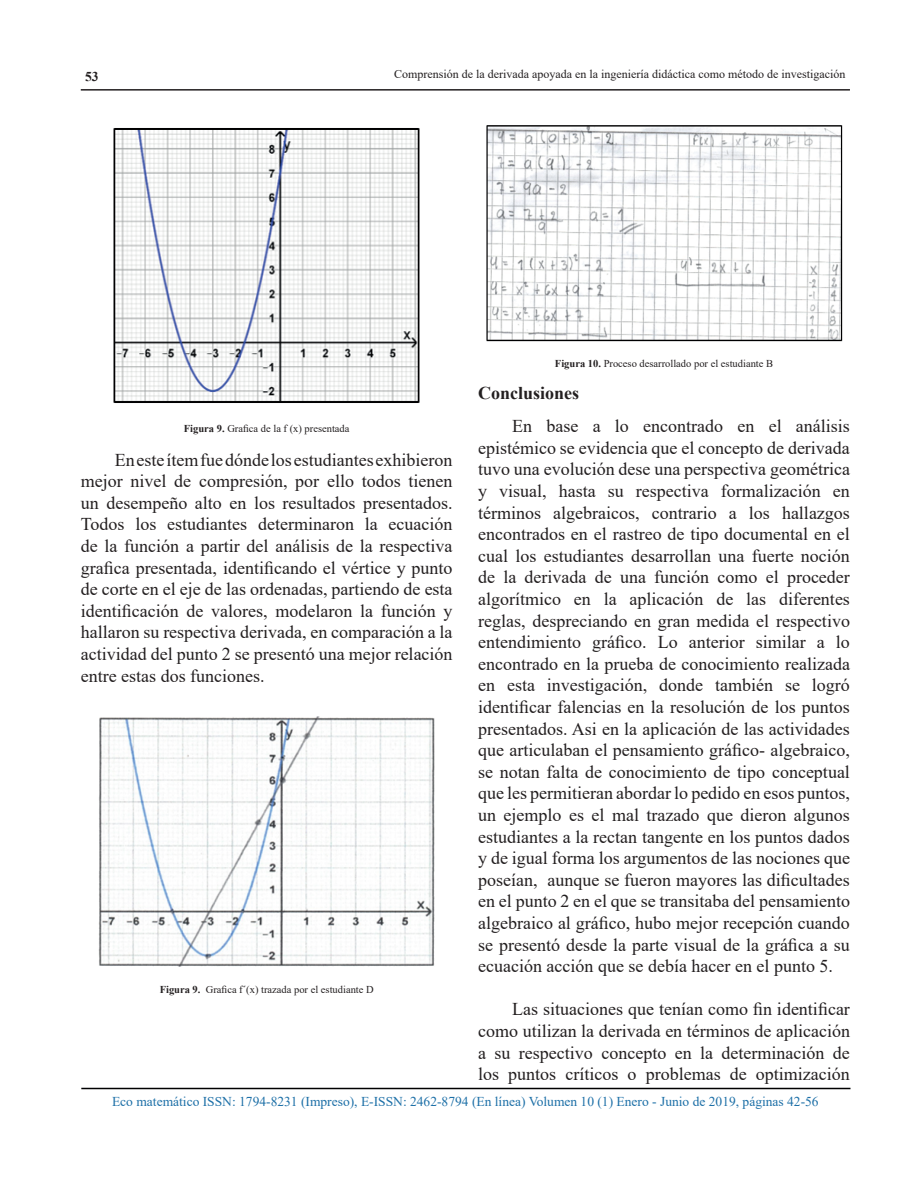
<style>
.page{position:relative;width:918px;height:1188px;background:#fff}
.page>*{position:absolute;margin:0;border:0;box-sizing:border-box;transform-origin:0 0}
.Cuerpo_de_texto{font:18px/21.6px "Times New Roman";color:#231f20;text-align:justify}
.t1{font:700 18px "Times New Roman";color:#231f20}
.t2{font:13.5px "Times New Roman";color:#1c6fa7}
.t3{font:700 13.5px "Times New Roman";color:#231f20}
.t4{font:12px "Times New Roman";color:#231f20}
.t5{font:10.5px "Times New Roman";color:#231f20}
.s1{font-weight:700}
</style>
<div class="page">
<hr style="left:81px;top:1088px;width:769px;height:1px;background:#000001">
<hr style="left:81px;top:89px;width:769px;height:2px;background:#231f20">
<img style="left:113px;top:128px;width:307px;height:275px">
<img style="left:98px;top:716px;width:337px;height:251px">
<img style="left:486px;top:125px;width:357px;height:217px">
<p class="t3" style="left:85px;top:67px;width:15px">53</p>
<p class="t4" style="left:394px;top:66px;width:453px">Comprensión de la derivada apoyada en la ingeniería didáctica como método de investigación</p>
<p class="t5" style="left:184px;top:421px;width:167px"><span class="s1">Figura 9.</span> Grafica de la f (x) presentada</p>
<p class="Cuerpo_de_texto" style="left:81px;top:448px;width:373px;text-indent:34px">En este ítem fue dónde los estudiantes exhibieron mejor nivel de compresión, por ello todos tienen un desempeño alto en los resultados presentados.<br>Todos los estudiantes determinaron la ecuación de la función a partir del análisis de la respectiva grafica presentada, identificando el vértice y punto de corte en el eje de las ordenadas, partiendo de esta identificación de valores, modelaron la función y hallaron su respectiva derivada, en comparación a la actividad del punto 2 se presentó una mejor relación entre estas dos funciones.</p>
<p class="t5" style="left:160px;top:982px;width:216px"><span class="s1">Figura 9.</span> Grafica f´(x) trazada por el estudiante D</p>
<p class="t5" style="left:555px;top:356px;width:220px"><span class="s1">Figura 10.</span> Proceso desarrollado por el estudiante B</p>
<p class="t1" style="left:478px;top:380px;width:103px">Conclusiones</p>
<p class="Cuerpo_de_texto" style="left:478px;top:415px;width:373px;text-indent:34px">En base a lo encontrado en el análisis epistémico se evidencia que el concepto de derivada tuvo una evolución dese una perspectiva geométrica y visual, hasta su respectiva formalización en términos algebraicos, contrario a los hallazgos encontrados en el rastreo de tipo documental en el cual los estudiantes desarrollan una fuerte noción de la derivada de una función como el proceder algorítmico en la aplicación de las diferentes reglas, despreciando en gran medida el respectivo entendimiento gráfico. Lo anterior similar a lo encontrado en la prueba de conocimiento realizada en esta investigación, donde también se logró identificar falencias en la resolución de los puntos presentados. Asi en la aplicación de las actividades que articulaban el pensamiento gráfico- algebraico, se notan falta de conocimiento de tipo conceptual que les permitieran abordar lo pedido en esos puntos, un ejemplo es el mal trazado que dieron algunos estudiantes a la rectan tangente en los puntos dados y de igual forma los argumentos de las nociones que poseían, aunque se fueron mayores las dificultades en el punto 2 en el que se transitaba del pensamiento algebraico al gráfico, hubo mejor recepción cuando se presentó desde la parte visual de la gráfica a su ecuación acción que se debía hacer en el punto 5.</p>
<p class="Cuerpo_de_texto" style="left:478px;top:998px;width:373px;text-indent:34px">Las situaciones que tenían como fin identificar como utilizan la derivada en términos de aplicación a su respectivo concepto en la determinación de los puntos críticos o problemas de optimización</p>
<p class="t2" style="left:112px;top:1092px;width:708px">Eco matemático ISSN: 1794-8231 (Impreso), E-ISSN: 2462-8794 (En línea) Volumen 10 (1) Enero - Junio de 2019, páginas 42-56</p>
</div>
